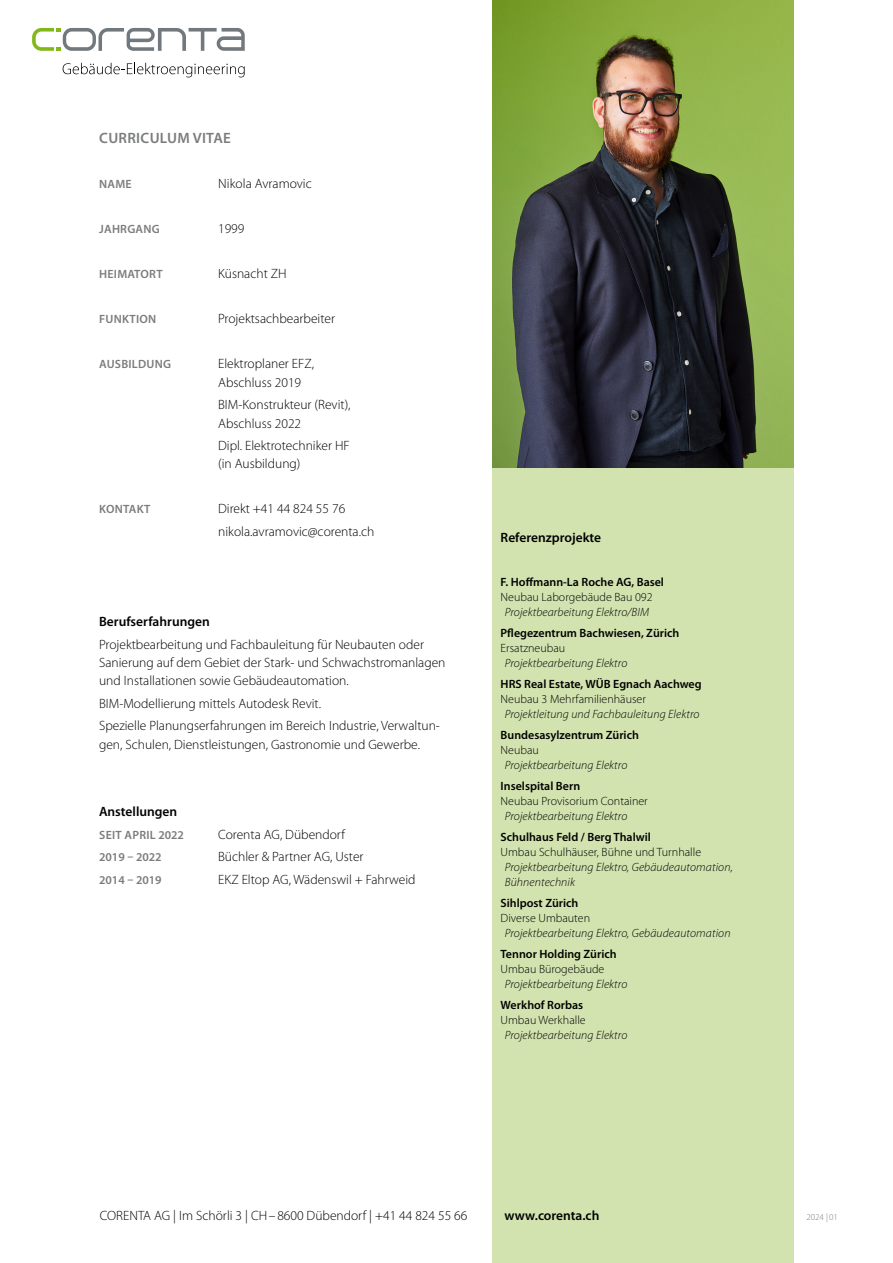
<style>
.page{position:relative;width:893px;height:1263px;background:#fff}
.page>*{position:absolute;margin:0;border:0;box-sizing:border-box;transform-origin:0 0}
.Lebenslauf_aufzählung{font:600 15px "Myriad Pro";letter-spacing:.02em;color:#7b7c7e}
.myriad_pro_light_9-12_189{font:300 13.5px/18.3px "Myriad Pro";color:#000}
.Lebenslauf_aufzählung-2{font:300 13.5px/18.3px "Myriad Pro";color:#000}
.myriad_pro_semibold_9-12_189{font:600 13.5px "Myriad Pro";color:#000}
.myriad_pro_light_9-12_Einzug_28{font:300 13.5px "Myriad Pro";color:#000}
._3_Tätigkeit_kursiv{font:italic 300 12px/15px "Myriad Pro";letter-spacing:.01em;color:#000}
._1_Tätigkeit_bold{font:600 12px "Myriad Pro";color:#000}
._2_Tätigkeit_normal{font:300 12px "Myriad Pro";color:#000}
.Lebenslauf_aufzählung-3{font:600 12px "Myriad Pro";letter-spacing:.02em;color:#7b7c7e}
.Lebenslauf_aufzählung-4{font:600 12px "Myriad Pro";color:#7b7c7e}
.myriad_pro_light_8-10{font:300 9px "Myriad Pro";color:#7b7c7e}
</style>
<div class="page">
<div style="left:492px;top:285px;width:301px;height:978px;background:#d3e3af"></div>
<img style="left:492px;top:0;width:301px;height:468px">
<svg style="left:32px;top:28px;width:213px;height:23px"></svg>
<svg style="left:63px;top:63px;width:182px;height:14px"></svg>
<p class="Lebenslauf_aufzählung" style="left:99px;top:128px;width:133px">CURRICULUM VITAE</p>
<p class="Lebenslauf_aufzählung-3" style="left:99px;top:176px;width:34px">NAME</p>
<p class="Lebenslauf_aufzählung-2" style="left:218px;top:175px;width:95px">Nikola Avramovic</p>
<p class="Lebenslauf_aufzählung-3" style="left:99px;top:222px;width:62px">JAHRGANG</p>
<p class="Lebenslauf_aufzählung-2" style="left:218px;top:220px;width:28px">1999</p>
<p class="Lebenslauf_aufzählung-3" style="left:99px;top:267px;width:65px">HEIMATORT</p>
<p class="Lebenslauf_aufzählung-2" style="left:218px;top:265px;width:70px">Küsnacht ZH</p>
<p class="Lebenslauf_aufzählung-3" style="left:99px;top:312px;width:59px">FUNKTION</p>
<p class="Lebenslauf_aufzählung-2" style="left:218px;top:310px;width:118px">Projektsachbearbeiter</p>
<p class="Lebenslauf_aufzählung-3" style="left:99px;top:357px;width:73px">AUSBILDUNG</p>
<p class="Lebenslauf_aufzählung-2" style="left:218px;top:355px;width:97px">Elektroplaner EFZ,<br>Abschluss 2019</p>
<p class="Lebenslauf_aufzählung-2" style="left:218px;top:396px;width:134px">BIM-Konstrukteur (Revit),<br>Abschluss 2022</p>
<p class="Lebenslauf_aufzählung-2" style="left:218px;top:437px;width:133px">Dipl. Elektrotechniker HF (in Ausbildung)</p>
<p class="Lebenslauf_aufzählung-3" style="left:99px;top:502px;width:53px">KONTAKT</p>
<p class="Lebenslauf_aufzählung-2" style="left:218px;top:500px;width:129px">Direkt +41 44 824 55 76</p>
<p class="myriad_pro_light_9-12_Einzug_28" style="left:218px;top:524px;width:158px">nikola.avramovic@corenta.ch</p>
<p class="myriad_pro_semibold_9-12_189" style="left:99px;top:613px;width:112px">Berufserfahrungen</p>
<p class="myriad_pro_light_9-12_189" style="left:99px;top:635px;width:348px">Projektbearbeitung und Fachbauleitung für Neubauten oder<br>Sanierung auf dem Gebiet der Stark- und Schwachstromanlagen und Installationen sowie Gebäudeautomation.</p>
<p class="myriad_pro_light_9-12_189" style="left:99px;top:694px;width:224px">BIM-Modellierung mittels Autodesk Revit.</p>
<p class="myriad_pro_light_9-12_189" style="left:99px;top:717px;width:342px">Spezielle Planungserfahrungen im Bereich Industrie, Verwaltun&shy;gen, Schulen, Dienstleistungen, Gastronomie und Gewerbe.</p>
<p class="myriad_pro_semibold_9-12_189" style="left:99px;top:803px;width:80px">Anstellungen</p>
<p class="Lebenslauf_aufzählung-3" style="left:99px;top:827px;width:86px">SEIT APRIL 2022</p>
<p class="Lebenslauf_aufzählung-2" style="left:218px;top:825px;width:128px">Corenta AG, Dübendorf</p>
<p class="Lebenslauf_aufzählung-4" style="left:99px;top:850px;width:64px">2019 – 2022</p>
<p class="Lebenslauf_aufzählung-2" style="left:218px;top:848px;width:147px">Büchler &amp; Partner AG, Uster</p>
<p class="Lebenslauf_aufzählung-4" style="left:99px;top:872px;width:64px">2014 – 2019</p>
<p class="Lebenslauf_aufzählung-2" style="left:218px;top:870px;width:199px">EKZ Eltop AG, Wädenswil + Fahrweid</p>
<p class="myriad_pro_semibold_9-12_189" style="left:501px;top:528px;width:102px">Referenzprojekte</p>
<p class="_1_Tätigkeit_bold" style="left:501px;top:574px;width:165px">F. Hoffmann-La Roche AG, Basel</p>
<p class="_2_Tätigkeit_normal" style="left:501px;top:591px;width:154px">Neubau Laborgebäude Bau 092</p>
<p class="_3_Tätigkeit_kursiv" style="left:505px;top:605px;width:146px">Projektbearbeitung Elektro/BIM</p>
<p class="_1_Tätigkeit_bold" style="left:501px;top:625px;width:180px">Pflegezentrum Bachwiesen, Zürich</p>
<p class="_2_Tätigkeit_normal" style="left:501px;top:642px;width:66px">Ersatzneubau</p>
<p class="_3_Tätigkeit_kursiv" style="left:505px;top:656px;width:124px">Projektbearbeitung Elektro</p>
<p class="_1_Tätigkeit_bold" style="left:501px;top:676px;width:202px">HRS Real Estate, WÜB Egnach Aachweg</p>
<p class="_2_Tätigkeit_normal" style="left:501px;top:693px;width:147px">Neubau 3 Mehrfamilienhäuser</p>
<p class="_3_Tätigkeit_kursiv" style="left:505px;top:707px;width:196px">Projektleitung und Fachbauleitung Elektro</p>
<p class="_1_Tätigkeit_bold" style="left:501px;top:727px;width:140px">Bundesasylzentrum Zürich</p>
<p class="_2_Tätigkeit_normal" style="left:501px;top:744px;width:40px">Neubau</p>
<p class="_3_Tätigkeit_kursiv" style="left:505px;top:758px;width:124px">Projektbearbeitung Elektro</p>
<p class="_1_Tätigkeit_bold" style="left:501px;top:778px;width:81px">Inselspital Bern</p>
<p class="_2_Tätigkeit_normal" style="left:501px;top:795px;width:149px">Neubau Provisorium Container</p>
<p class="_3_Tätigkeit_kursiv" style="left:505px;top:809px;width:124px">Projektbearbeitung Elektro</p>
<p class="_1_Tätigkeit_bold" style="left:501px;top:829px;width:152px">Schulhaus Feld / Berg Thalwil</p>
<p class="_2_Tätigkeit_normal" style="left:501px;top:846px;width:202px">Umbau Schulhäuser, Bühne und Turnhalle</p>
<p class="_3_Tätigkeit_kursiv" style="left:505px;top:860px;width:230px">Projektbearbeitung Elektro, Gebäudeautomation,<br>Bühnentechnik</p>
<p class="_1_Tätigkeit_bold" style="left:501px;top:895px;width:79px">Sihlpost Zürich</p>
<p class="_2_Tätigkeit_normal" style="left:501px;top:912px;width:91px">Diverse Umbauten</p>
<p class="_3_Tätigkeit_kursiv" style="left:505px;top:926px;width:227px">Projektbearbeitung Elektro, Gebäudeautomation</p>
<p class="_1_Tätigkeit_bold" style="left:501px;top:946px;width:118px">Tennor Holding Zürich</p>
<p class="_2_Tätigkeit_normal" style="left:501px;top:963px;width:105px">Umbau Bürogebäude</p>
<p class="_3_Tätigkeit_kursiv" style="left:505px;top:977px;width:124px">Projektbearbeitung Elektro</p>
<p class="_1_Tätigkeit_bold" style="left:501px;top:997px;width:84px">Werkhof Rorbas</p>
<p class="_2_Tätigkeit_normal" style="left:501px;top:1014px;width:87px">Umbau Werkhalle</p>
<p class="_3_Tätigkeit_kursiv" style="left:505px;top:1028px;width:124px">Projektbearbeitung Elektro</p>
<p class="myriad_pro_light_9-12_189" style="left:100px;top:1207px;width:369px">CORENTA AG | Im Schörli 3 | CH– 8600 Dübendorf | +41 44 824 55 66</p>
<p class="myriad_pro_semibold_9-12_189" style="left:505px;top:1207px;width:96px">www.corenta.ch</p>
<p class="myriad_pro_light_8-10" style="left:806px;top:1212px;width:33px">2024 | 01</p>
</div>
